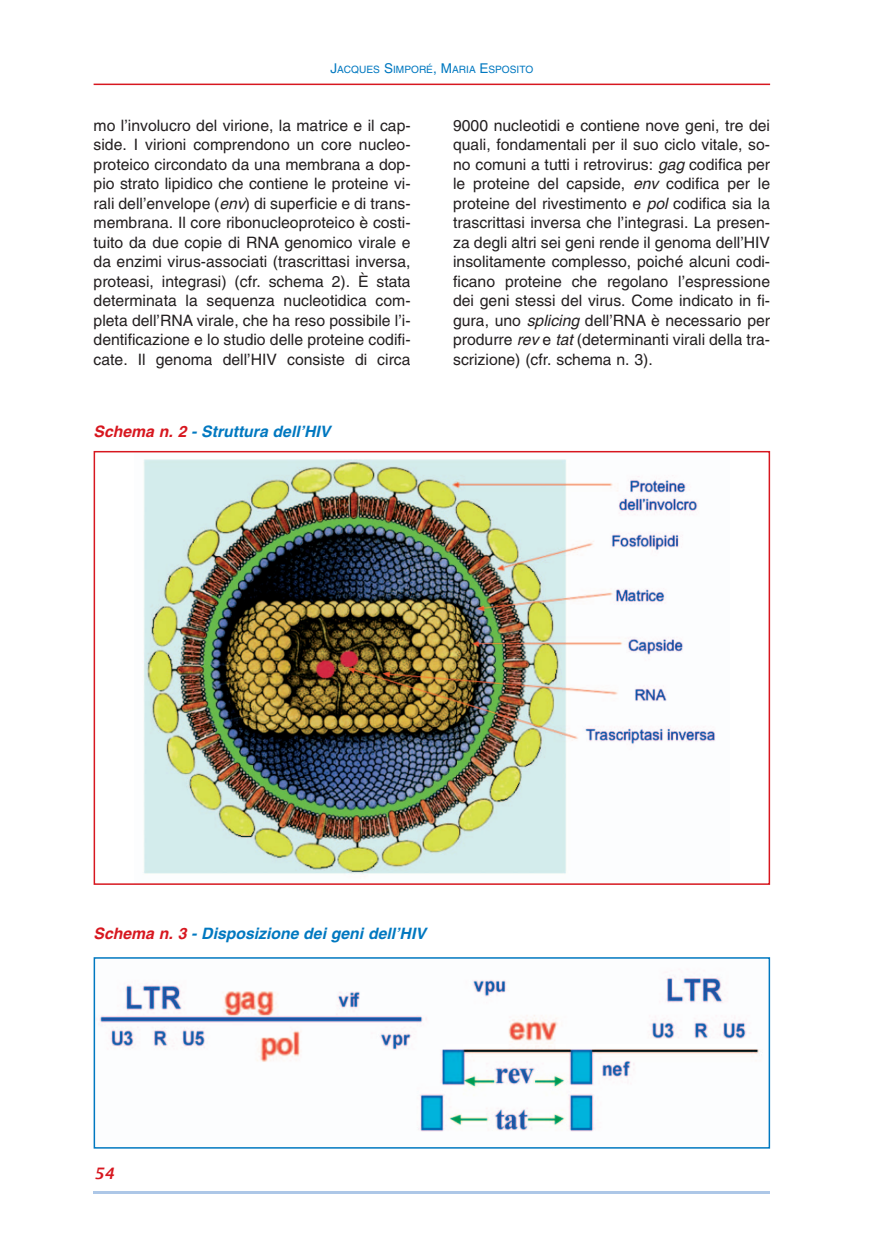
<style>
.page{position:relative;width:885px;height:1255px;background:#fff}
.page>*{position:absolute;margin:0;border:0;box-sizing:border-box;transform-origin:0 0}
.t1{font:15.75px/19.5px "Helvetica";color:#231f20;text-align:justify}
.t2{font:italic 700 15.75px "Helvetica";color:#0078c0}
.t3{font:italic 600 15.75px "Lucida Sans";color:#d7171f}
.t4{font:10.2px "Helvetica";color:#0078c0}
.s1{font-size:13.5px}
.s2{font-style:italic}
.s3{color:#d7171f}
</style>
<div class="page">
<hr style="left:94px;top:1191px;width:676px;height:3px;background:#adc7e7">
<hr style="left:94px;top:84px;width:676px;height:1px;background:#d7171f">
<img style="left:99px;top:976px;width:660px;height:156px">
<div style="left:94px;top:957px;width:676px;height:191px;border:2px solid #0078c0"></div>
<img style="left:143px;top:459px;width:572px;height:415px">
<div style="left:94px;top:451px;width:676px;height:433px;border:2px solid #d7171f"></div>
<p class="t4" style="left:330px;top:66px;width:204px"><span class="s1">J</span>ACQUES <span class="s1">S</span>IMPORÉ<span class="s1">, M</span>ARIA <span class="s1">E</span>SPOSITO</p>
<p class="t1" style="left:94px;top:117px;width:318px">mo l’involucro del virione, la matrice e il cap&shy;side. I virioni comprendono un core nucleo&shy;proteico circondato da una membrana a dop&shy;pio strato lipidico che contiene le proteine vi&shy;rali dell’envelope (<span class="s2">env</span>) di superficie e di trans&shy;membrana. Il core ribonucleoproteico è costi&shy;tuito da due copie di RNA genomico virale e da enzimi virus-associati (trascrittasi inversa, proteasi, integrasi) (cfr. schema 2). È stata determinata la sequenza nucleotidica com&shy;pleta dell’RNA virale, che ha reso possibile l’i&shy;dentificazione e lo studio delle proteine codifi&shy;cate. Il genoma dell’HIV consiste di circa</p>
<p class="t1" style="left:453px;top:117px;width:318px">9000 nucleotidi e contiene nove geni, tre dei quali, fondamentali per il suo ciclo vitale, so&shy;no comuni a tutti i retrovirus: <span class="s2">gag</span> codifica per le proteine del capside, <span class="s2">env</span> codifica per le proteine del rivestimento e <span class="s2">pol</span> codifica sia la trascrittasi inversa che l’integrasi. La presen&shy;za degli altri sei geni rende il genoma dell’HIV insolitamente complesso, poiché alcuni codi&shy;ficano proteine che regolano l’espressione dei geni stessi del virus. Come indicato in fi&shy;gura, uno <span class="s2">splicing</span> dell’RNA è necessario per produrre <span class="s2">rev</span> e <span class="s2">tat</span> (determinanti virali della tra&shy;scrizione) (cfr. schema n. 3).</p>
<p class="t2" style="left:94px;top:425px;width:238px"><span class="s3">Schema n. 2</span> - Struttura dell’HIV</p>
<p class="t2" style="left:94px;top:927px;width:334px"><span class="s3">Schema n. 3</span> - Disposizione dei geni dell’HIV</p>
<p class="t3" style="left:94px;top:1164px;width:22px">54</p>
</div>
